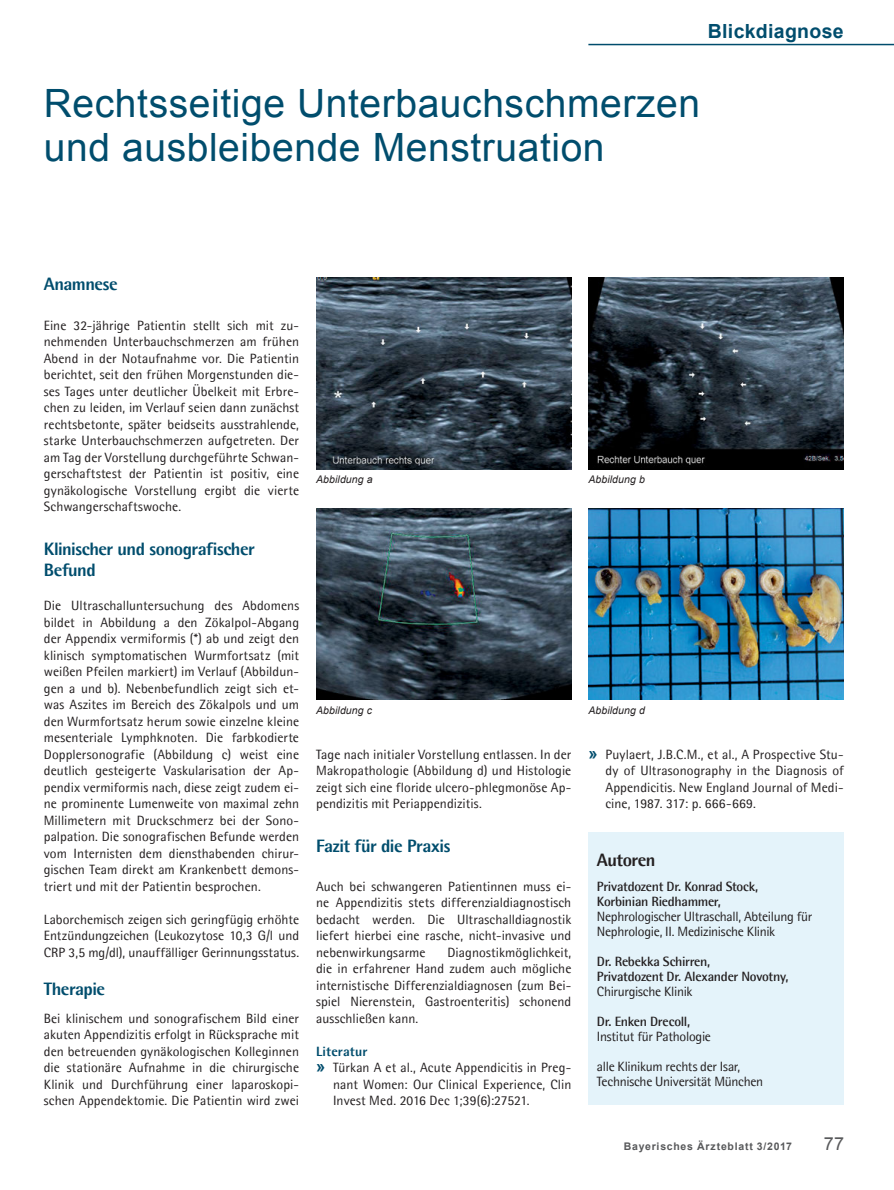
<style>
.page{position:relative;width:894px;height:1190px;background:#fff}
.page>*{position:absolute;margin:0;border:0;box-sizing:border-box;transform-origin:0 0}
.t1{font:39px/43.5px "Arial";letter-spacing:.015em;color:#004d6d}
.t2{font:700 19.5px "Arial";letter-spacing:.015em;color:#004d6d}
.t3{font:800 18px/21px "Agfa Rotis Semisans";letter-spacing:-.025em;color:#004d6d}
.t4{font:800 18px "Agfa Rotis Semisans";letter-spacing:-.03em;color:#231f20}
.t5{font:18px "Arial";color:#58595b}
.t6{font:13.5px/16.5px "Agfa Rotis Semisans";color:#231f20;text-align:justify}
.t7{font:13.5px/15px "Agfa Rotis Semisans";letter-spacing:-.02em;color:#231f20}
.t8{font:700 13.5px/15px "Agfa Rotis Semisans";letter-spacing:-.02em;color:#231f20}
.t9{font:13.5px "Agfa Rotis Semisans";letter-spacing:-.025em;color:#231f20}
.t10{font:800 13.5px "Agfa Rotis Semisans";letter-spacing:.01em;color:#004d6d}
.t11{font:italic 10.5px "Arial";letter-spacing:.01em;color:#231f20}
.t12{font:700 10.5px "Arial";letter-spacing:.075em;color:#58595b}
.s1{font-family:"Arial";font-weight:700;font-size:16.5px;color:#004d6d}
</style>
<div class="page">
<hr style="left:588px;top:44px;width:305px;height:1px;background:#004d6d">
<div style="left:588px;top:832px;width:255px;height:273px;background:#e4f3fa"></div>
<img style="left:316px;top:278px;width:255px;height:191px">
<img style="left:588px;top:278px;width:255px;height:191px">
<img style="left:588px;top:508px;width:255px;height:192px">
<img style="left:316px;top:508px;width:255px;height:192px">
<h2 class="t2" style="left:707px;top:20px;width:137px">Blickdiagnose</h2>
<h1 class="t1" style="left:44px;top:82px;width:657px">Rechtsseitige Unterbauchschmerzen und ausbleibende Menstruation</h1>
<h3 class="t3" style="left:44px;top:273px;width:75px">Anamnese</h3>
<p class="t6" style="left:44px;top:317px;width:257px">Eine 32-jährige Patientin stellt sich mit zu&shy;nehmenden Unterbauchschmerzen am frühen Abend in der Notaufnahme vor. Die Patientin berichtet, seit den frühen Morgenstunden die&shy;ses Tages unter deutlicher Übelkeit mit Erbre&shy;chen zu leiden, im Verlauf seien dann zunächst rechtsbetonte, später beidseits ausstrahlende, starke Unterbauchschmerzen aufgetreten. Der am Tag der Vorstellung durchgeführte Schwan&shy;gerschaftstest der Patientin ist positiv, eine gynäkologische Vorstellung ergibt die vierte Schwangerschaftswoche.</p>
<h3 class="t3" style="left:44px;top:538px;width:212px">Klinischer und sonografischer<br>Befund</h3>
<p class="t6" style="left:44px;top:597px;width:257px">Die Ultraschalluntersuchung des Abdomens bildet in Abbildung a den Zökalpol-Abgang der Appendix vermiformis (*) ab und zeigt den klinisch symptomatischen Wurmfortsatz (mit weißen Pfeilen markiert) im Verlauf (Abbildun&shy;gen a und b). Nebenbefundlich zeigt sich et&shy;was Aszites im Bereich des Zökalpols und um den Wurmfortsatz herum sowie einzelne kleine mesenteriale Lymphknoten. Die farbkodierte Dopplersonografie (Abbildung c) weist eine deutlich gesteigerte Vaskularisation der Ap&shy;pendix vermiformis nach, diese zeigt zudem ei&shy;ne prominente Lumenweite von maximal zehn Millimetern mit Druckschmerz bei der Sono&shy;palpation. Die sonografischen Befunde werden vom Internisten dem diensthabenden chirur&shy;gischen Team direkt am Krankenbett demons&shy;triert und mit der Patientin besprochen.</p>
<p class="t6" style="left:44px;top:911px;width:257px">Laborchemisch zeigen sich geringfügig erhöhte Entzündungzeichen (Leukozytose 10,3 G/l und CRP 3,5 mg/dl), unauffälliger Gerinnungsstatus.</p>
<h3 class="t3" style="left:44px;top:978px;width:63px">Therapie</h3>
<p class="t6" style="left:44px;top:1010px;width:257px">Bei klinischem und sonografischem Bild einer akuten Appendizitis erfolgt in Rücksprache mit den betreuenden gynäkologischen Kolleginnen die stationäre Aufnahme in die chirurgische Klinik und Durchführung einer laparoskopi&shy;schen Appendektomie. Die Patientin wird zwei</p>
<p class="t11" style="left:316px;top:474px;width:58px">Abbildung a</p>
<p class="t11" style="left:588px;top:474px;width:58px">Abbildung b</p>
<p class="t11" style="left:316px;top:704px;width:57px">Abbildung c</p>
<p class="t6" style="left:316px;top:746px;width:257px">Tage nach initialer Vorstellung entlassen. In der Makropathologie (Abbildung d) und Histologie zeigt sich eine floride ulcero-phlegmonöse Ap&shy;pendizitis mit Periappendizitis.</p>
<h3 class="t3" style="left:316px;top:835px;width:136px">Fazit für die Praxis</h3>
<p class="t6" style="left:316px;top:878px;width:257px">Auch bei schwangeren Patientinnen muss ei&shy;ne Appendizitis stets differenzialdiagnostisch bedacht werden. Die Ultraschalldiagnostik liefert hierbei eine rasche, nicht-invasive und nebenwirkungsarme</p>
<p class="t6" style="left:316px;top:944px;width:257px;text-indent:131px">Diagnostikmöglichkeit, die in erfahrener Hand zudem auch mögliche internistische Differenzialdiagnosen (zum Bei&shy;spiel Nierenstein, Gastroenteritis) schonend ausschließen kann.</p>
<p class="t10" style="left:316px;top:1042px;width:53px">Literatur</p>
<p class="t6" style="left:316px;top:1059px;width:257px"><span class="s1">»</span> Türkan A et al., Acute Appendicitis in Preg-</p>
<p class="t6" style="left:333px;top:1076px;width:240px">nant Women: Our Clinical Experience, Clin</p>
<p class="t6" style="left:333px;top:1092px;width:198px">Invest Med. 2016 Dec 1;39(6):27521.</p>
<p class="t11" style="left:588px;top:704px;width:58px">Abbildung d</p>
<p class="t6" style="left:605px;top:746px;width:240px;text-indent:-17px"><span class="s1">»</span> Puylaert, J.B.C.M., et al., A Prospective Stu&shy;dy of Ultrasonography in the Diagnosis of Appendicitis. New England Journal of Medi&shy;cine, 1987. 317: p. 666-669.</p>
<h3 class="t4" style="left:597px;top:848px;width:60px">Autoren</h3>
<p class="t8" style="left:597px;top:879px;width:163px">Privatdozent Dr. Konrad Stock,<br>Korbinian Riedhammer,</p>
<p class="t7" style="left:597px;top:909px;width:217px">Nephrologischer Ultraschall, Abteilung für<br>Nephrologie, II. Medizinische Klinik</p>
<p class="t8" style="left:597px;top:954px;width:193px">Dr. Rebekka Schirren,<br>Privatdozent Dr. Alexander Novotny,</p>
<p class="t9" style="left:597px;top:983px;width:97px">Chirurgische Klinik</p>
<p class="t8" style="left:597px;top:1014px;width:95px">Dr. Enken Drecoll,</p>
<p class="t7" style="left:597px;top:1029px;width:116px">Institut für Pathologie</p>
<p class="t7" style="left:597px;top:1059px;width:168px">alle Klinikum rechts der Isar,<br>Technische Universität München</p>
<p class="t12" style="left:624px;top:1140px;width:170px">Bayerisches Ärzteblatt 3/2017</p>
<h3 class="t5" style="left:823px;top:1133px;width:22px">77</h3>
</div>
